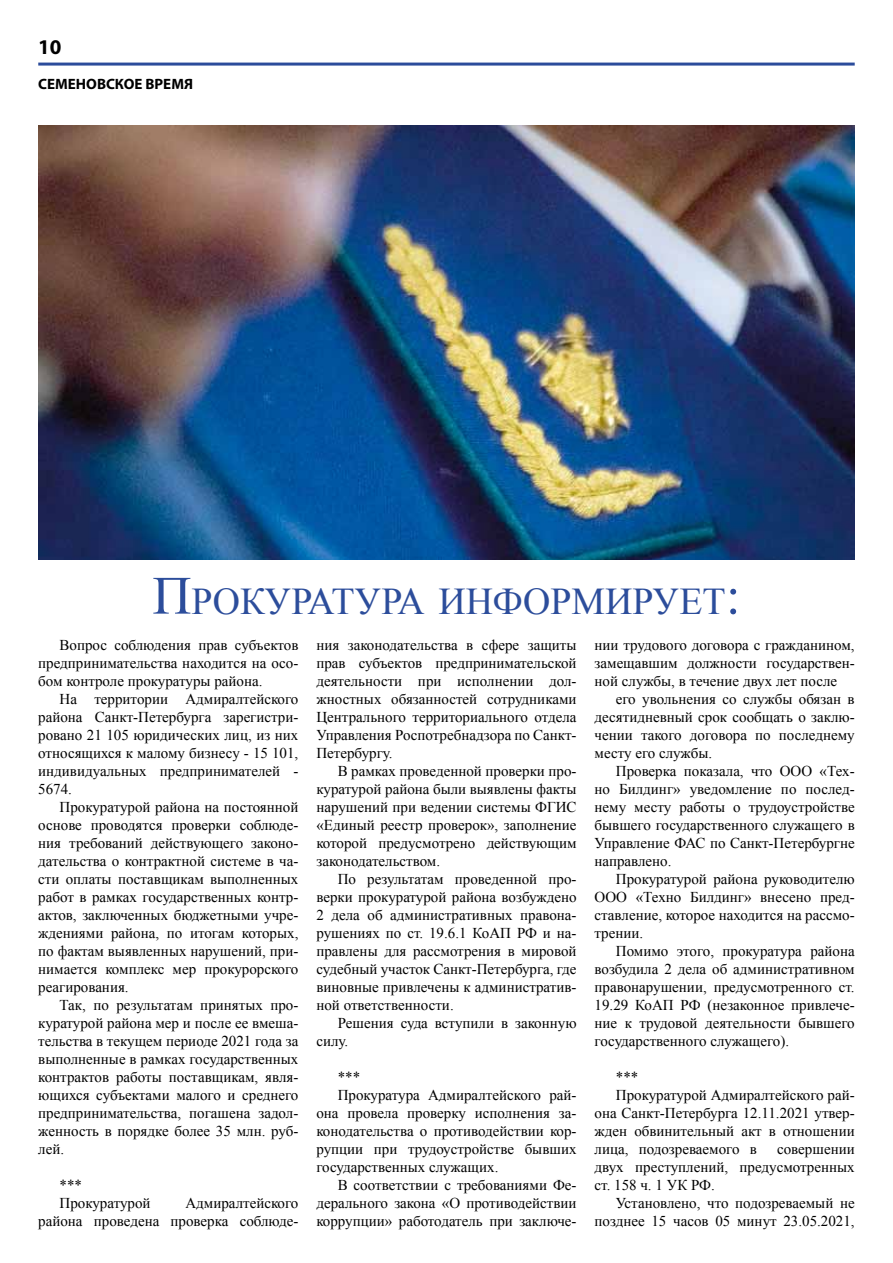
<style>
.page{position:relative;width:893px;height:1263px;background:#fff}
.page>*{position:absolute;margin:0;border:0;box-sizing:border-box;transform-origin:0 0}
.t1{font:37.8px "Times New Roman";color:#2c4d9b}
.t2{font:700 21px "Myriad Pro";color:#000}
.t3{font:15px/18px "Times New Roman";color:#000;text-align:justify}
.t4{font:700 15px "Myriad Pro";color:#000}
.s1{font-size:54px}
</style>
<div class="page">
<hr style="left:38px;top:63px;width:817px;height:3px;background:#2b4c9b">
<img style="left:38px;top:126px;width:817px;height:434px">
<h2 class="t2" style="left:38px;top:33px;width:25px">10</h2>
<p class="t4" style="left:38px;top:74px;width:156px">СЕМЕНОВСКОЕ ВРЕМЯ</p>
<h1 class="t1" style="left:152px;top:575px;width:590px"><span class="s1">П</span>рокуратура информирует<span class="s1">:</span></h1>
<p class="t3" style="left:38px;top:635px;width:262px;text-indent:21px">Вопрос соблюдения прав субъектов предпринимательства находится на осо&shy;бом контроле прокуратуры района.</p>
<p class="t3" style="left:38px;top:689px;width:262px;text-indent:21px">На территории Адмиралтейского района Санкт-Петербурга зарегистри&shy;ровано 21 105 юридических лиц, из них относящихся к малому бизнесу - 15 101, индивидуальных предпринимателей - 5674.</p>
<p class="t3" style="left:38px;top:797px;width:262px;text-indent:21px">Прокуратурой района на постоянной основе проводятся проверки соблюде&shy;ния требований действующего законо&shy;дательства о контрактной системе в ча&shy;сти оплаты поставщикам выполненных работ в рамках государственных контр&shy;актов, заключенных бюджетными учре&shy;ждениями района, по итогам которых, по фактам выявленных нарушений, при&shy;нимается комплекс мер прокурорского реагирования.</p>
<p class="t3" style="left:38px;top:995px;width:262px;text-indent:21px">Так, по результатам принятых про&shy;куратурой района мер и после ее вмеша&shy;тельства в текущем периоде 2021 года за выполненные в рамках государственных контрактов работы поставщикам, явля&shy;ющихся субъектами малого и среднего предпринимательства, погашена задол&shy;женность в порядке более 35 млн. руб&shy;лей.</p>
<p class="t3" style="left:60px;top:1175px;width:93px">***<br>Прокуратурой</p>
<p class="t3" style="left:38px;top:1193px;width:262px;text-align:right">Адмиралтейского<br>района проведена проверка соблюде-</p>
<p class="t3" style="left:316px;top:635px;width:262px">ния законодательства в сфере защиты прав субъектов предпринимательской деятельности при исполнении дол&shy;жностных обязанностей сотрудниками Центрального территориального отдела Управления Роспотребнадзора по Санкт-Петербургу.</p>
<p class="t3" style="left:316px;top:761px;width:262px;text-indent:21px">В рамках проведенной проверки про&shy;куратурой района были выявлены факты нарушений при ведении системы ФГИС «Единый реестр проверок», заполнение которой предусмотрено действующим законодательством.</p>
<p class="t3" style="left:316px;top:869px;width:262px;text-indent:21px">По результатам проведенной про&shy;верки прокуратурой района возбуждено 2 дела об административных правона&shy;рушениях по ст. 19.6.1 КоАП РФ и на&shy;правлены для рассмотрения в мировой судебный участок Санкт-Петербурга, где виновные привлечены к административ&shy;ной ответственности.</p>
<p class="t3" style="left:316px;top:1013px;width:262px;text-indent:21px">Решения суда вступили в законную силу.</p>
<p class="t3" style="left:338px;top:1067px;width:24px">***</p>
<p class="t3" style="left:338px;top:1085px;width:240px">Прокуратура Адмиралтейского рай-</p>
<p class="t3" style="left:316px;top:1103px;width:262px">она провела проверку исполнения за-</p>
<p class="t3" style="left:316px;top:1121px;width:262px">конодательства о противодействии кор-</p>
<p class="t3" style="left:316px;top:1139px;width:262px">рупции при трудоустройстве бывших</p>
<p class="t3" style="left:316px;top:1157px;width:184px">государственных служащих.</p>
<p class="t3" style="left:338px;top:1175px;width:240px">В соответствии с требованиями Фе-</p>
<p class="t3" style="left:316px;top:1193px;width:262px">дерального закона «О противодействии</p>
<p class="t3" style="left:316px;top:1211px;width:262px">коррупции» работодатель при заключе-</p>
<p class="t3" style="left:595px;top:635px;width:262px">нии трудового договора с гражданином, замещавшим должности государствен&shy;ной службы, в течение двух лет после</p>
<p class="t3" style="left:595px;top:689px;width:262px;text-indent:21px">его увольнения со службы обязан в десятидневный срок сообщать о заклю&shy;чении такого договора по последнему месту его службы.</p>
<p class="t3" style="left:595px;top:761px;width:262px;text-indent:21px">Проверка показала, что ООО «Тех&shy;но Билдинг» уведомление по послед&shy;нему месту работы о трудоустройстве бывшего государственного служащего в Управление ФАС по Санкт-Петербургне направлено.</p>
<p class="t3" style="left:595px;top:869px;width:262px;text-indent:21px">Прокуратурой района руководителю ООО «Техно Билдинг» внесено пред&shy;ставление, которое находится на рассмо&shy;трении.</p>
<p class="t3" style="left:595px;top:941px;width:262px;text-indent:21px">Помимо этого, прокуратура района возбудила 2 дела об административном правонарушении, предусмотренного ст.<br>19.29 КоАП РФ (незаконное привлече&shy;ние к трудовой деятельности бывшего государственного служащего).</p>
<p class="t3" style="left:616px;top:1067px;width:24px">***</p>
<p class="t3" style="left:616px;top:1085px;width:240px">Прокуратурой Адмиралтейского рай-</p>
<p class="t3" style="left:595px;top:1103px;width:262px">она Санкт-Петербурга 12.11.2021 утвер-</p>
<p class="t3" style="left:595px;top:1121px;width:262px">жден обвинительный акт в отношении</p>
<p class="t3" style="left:595px;top:1139px;width:164px">лица, подозреваемого в</p>
<p class="t3" style="left:595px;top:1139px;width:262px;text-indent:183px">совершении двух преступлений, предусмотренных ст. 158 ч. 1 УК РФ.</p>
<p class="t3" style="left:595px;top:1193px;width:262px;text-align:right">Установлено, что подозреваемый не позднее 15 часов 05 минут 23.05.2021,</p>
</div>
